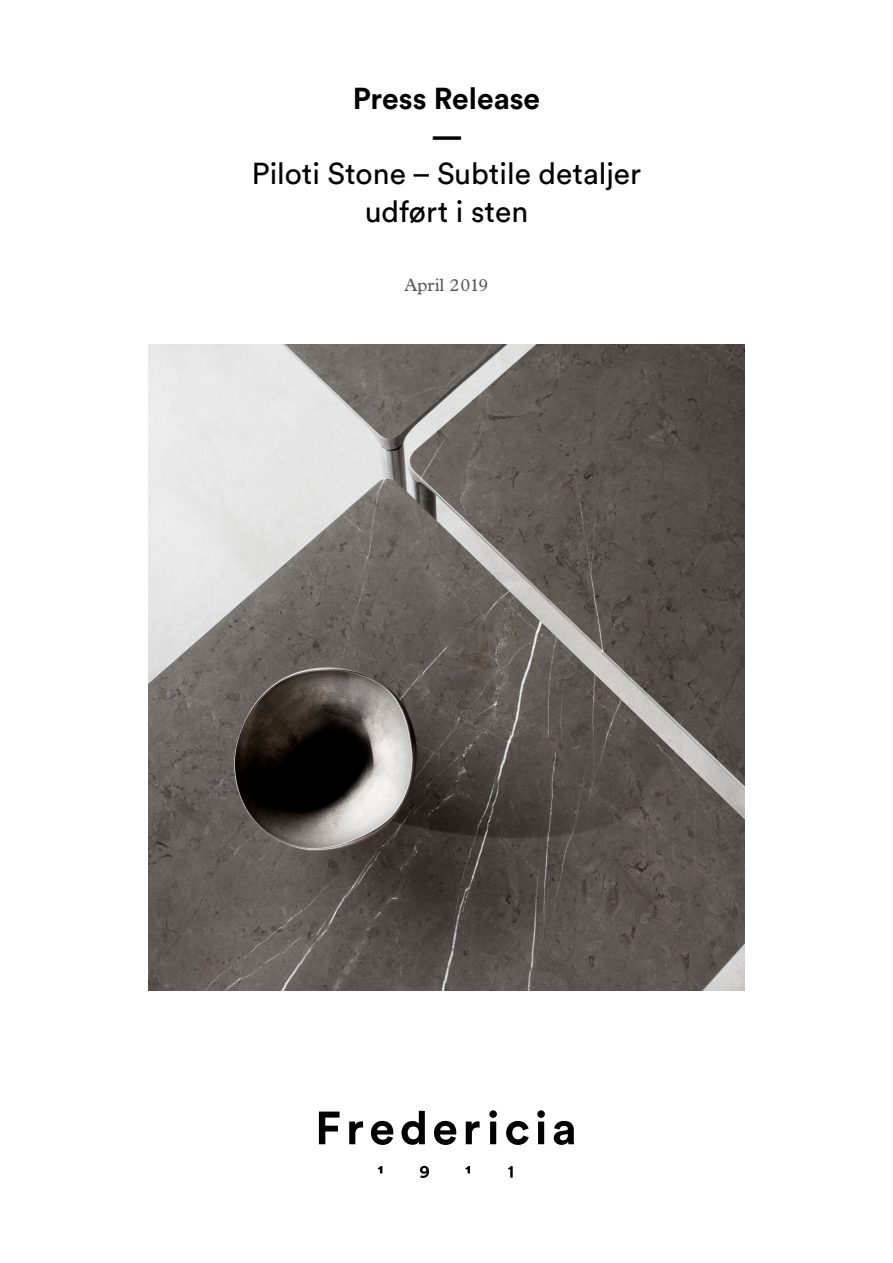
<style>
.page{position:relative;width:893px;height:1263px;background:#fff}
.page>*{position:absolute;margin:0;border:0;box-sizing:border-box;transform-origin:0 0}
.t1{font:30px/37.5px "Circular Std";color:#000;text-align:center}
.t2{font:700 30px/37.5px "Circular Std";color:#000;text-align:center}
.t3{font:18px "Plantin Std";color:#575756}
</style>
<div class="page">
<img style="left:149px;top:344px;width:595px;height:647px">
<svg style="left:319px;top:1111px;width:21px;height:33px"></svg>
<svg style="left:349px;top:1121px;width:14px;height:23px"></svg>
<svg style="left:371px;top:1121px;width:22px;height:24px"></svg>
<svg style="left:401px;top:1111px;width:24px;height:34px"></svg>
<svg style="left:434px;top:1121px;width:22px;height:24px"></svg>
<svg style="left:466px;top:1121px;width:14px;height:23px"></svg>
<svg style="left:489px;top:1110px;width:8px;height:34px"></svg>
<svg style="left:506px;top:1121px;width:23px;height:24px"></svg>
<svg style="left:537px;top:1110px;width:8px;height:34px"></svg>
<svg style="left:554px;top:1121px;width:20px;height:24px"></svg>
<svg style="left:420px;top:1166px;width:9px;height:12px"></svg>
<svg style="left:508px;top:1166px;width:5px;height:12px"></svg>
<svg style="left:466px;top:1166px;width:4px;height:7px"></svg>
<svg style="left:378px;top:1166px;width:4px;height:7px"></svg>
<p class="t2" style="left:353px;top:79px;width:189px">Press Release —</p>
<p class="t1" style="left:252px;top:155px;width:391px">Piloti Stone – Subtile detaljer udført i sten</p>
<p class="t3" style="left:404px;top:274px;width:85px">April 2019</p>
</div>
